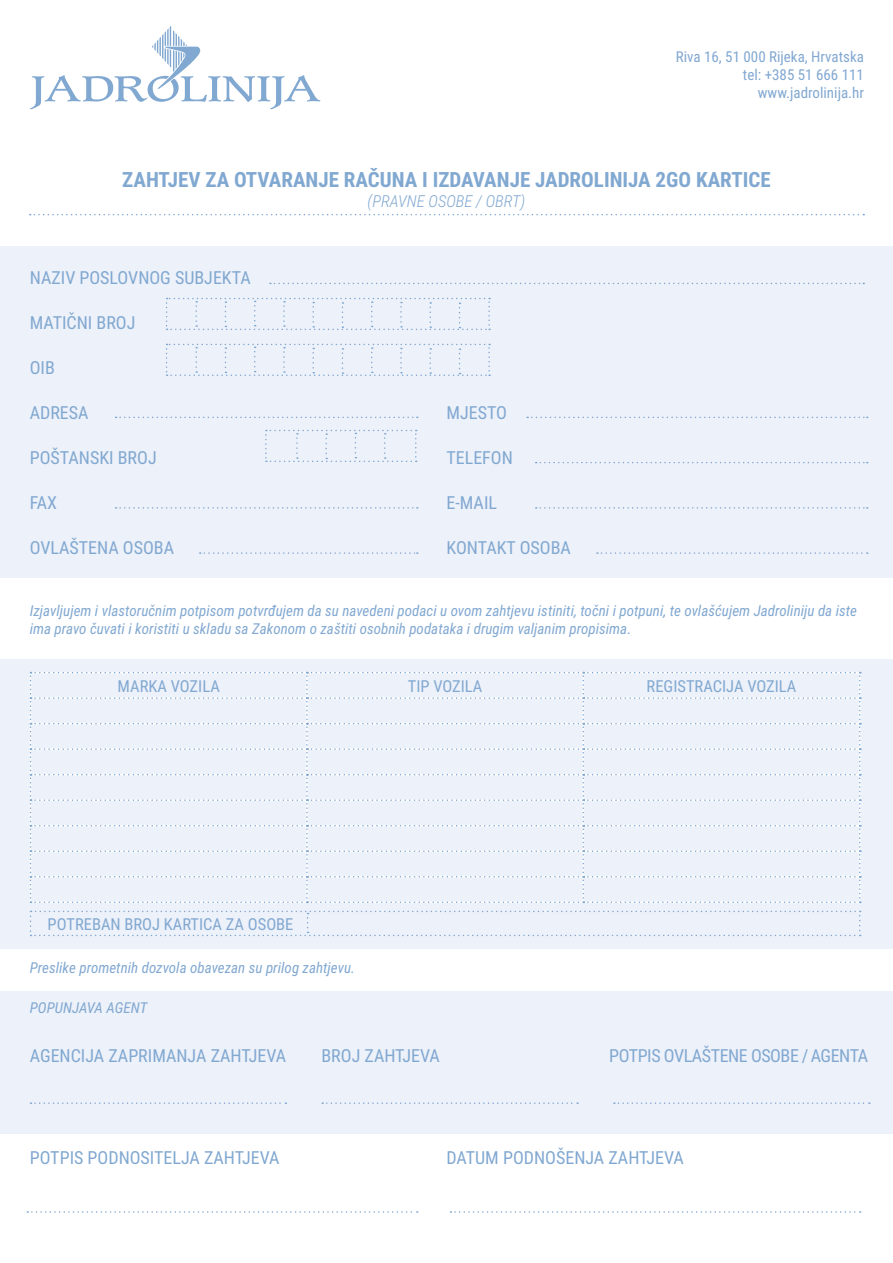
<style>
.page{position:relative;width:893px;height:1263px;background:#fff}
.page>*{position:absolute;margin:0;border:0;box-sizing:border-box;transform-origin:0 0}
.t1{font:700 21px "Roboto Condensed";color:#81a8d1}
.t2{font:18px "Roboto Condensed";color:#81a8d1}
.t3{font:18px "Roboto Condensed";letter-spacing:-.025em;color:#81a8d1}
.t4{font:16.5px "Roboto Condensed";color:#81a8d1}
.t5{font:italic 300 16.5px "Roboto Condensed";color:#81a8d1}
.t6{font:italic 15px/18px "Roboto Condensed";color:#81a8d1}
.t7{font:15px/18px "Roboto Condensed";color:#81a8d1;text-align:right}
</style>
<div class="page">
<div style="left:0;top:991px;width:893px;height:142px;background:#edf1f9"></div>
<div style="left:0;top:659px;width:893px;height:289px;background:#edf1f9"></div>
<div style="left:0;top:247px;width:893px;height:331px;background:#edf1f9"></div>
<svg style="left:30px;top:214px;width:834px;height:1px"></svg>
<svg style="left:31px;top:1102px;width:255px;height:2px"></svg>
<svg style="left:322px;top:1102px;width:256px;height:2px"></svg>
<svg style="left:614px;top:1102px;width:256px;height:2px"></svg>
<svg style="left:27px;top:1211px;width:391px;height:2px"></svg>
<svg style="left:450px;top:1211px;width:411px;height:2px"></svg>
<svg style="left:30px;top:26px;width:291px;height:83px"></svg>
<svg style="left:270px;top:283px;width:594px;height:1px"></svg>
<svg style="left:116px;top:417px;width:302px;height:1px"></svg>
<svg style="left:116px;top:507px;width:302px;height:2px"></svg>
<svg style="left:200px;top:552px;width:218px;height:2px"></svg>
<svg style="left:265px;top:430px;width:152px;height:32px"></svg>
<svg style="left:527px;top:417px;width:341px;height:1px"></svg>
<svg style="left:536px;top:507px;width:332px;height:2px"></svg>
<svg style="left:536px;top:462px;width:332px;height:1px"></svg>
<svg style="left:166px;top:344px;width:324px;height:32px"></svg>
<svg style="left:166px;top:298px;width:324px;height:32px"></svg>
<svg style="left:597px;top:552px;width:271px;height:2px"></svg>
<svg style="left:30px;top:672px;width:831px;height:231px"></svg>
<svg style="left:30px;top:911px;width:831px;height:25px"></svg>
<p class="t7" style="left:676px;top:47px;width:190px">Riva 16, 51 000 Rijeka, Hrvatska tel: +385 51 666 111 www.jadrolinija.hr</p>
<h1 class="t1" style="left:122px;top:165px;width:650px">ZAHTJEV ZA OTVARANJE RAČUNA I IZDAVANJE JADROLINIJA 2GO KARTICE</h1>
<p class="t5" style="left:368px;top:189px;width:159px">(PRAVNE OSOBE / OBRT)</p>
<p class="t2" style="left:30px;top:265px;width:223px">NAZIV POSLOVNOG SUBJEKTA</p>
<p class="t2" style="left:30px;top:310px;width:107px">MATIČNI BROJ</p>
<p class="t2" style="left:30px;top:355px;width:27px">OIB</p>
<p class="t2" style="left:30px;top:400px;width:60px">ADRESA</p>
<p class="t2" style="left:30px;top:445px;width:128px">POŠTANSKI BROJ</p>
<p class="t2" style="left:30px;top:490px;width:29px">FAX</p>
<p class="t2" style="left:30px;top:535px;width:146px">OVLAŠTENA OSOBA</p>
<p class="t2" style="left:446px;top:400px;width:62px">MJESTO</p>
<p class="t2" style="left:446px;top:445px;width:68px">TELEFON</p>
<p class="t2" style="left:446px;top:490px;width:52px">E-MAIL</p>
<p class="t2" style="left:446px;top:535px;width:126px">KONTAKT OSOBA</p>
<p class="t6" style="left:30px;top:601px;width:829px">Izjavljujem i vlastoručnim potpisom potvrđujem da su navedeni podaci u ovom zahtjevu istiniti, točni i potpuni, te ovlašćujem Jadroliniju da iste ima pravo čuvati i koristiti u skladu sa Zakonom o zaštiti osobnih podataka i drugim valjanim propisima.</p>
<p class="t4" style="left:118px;top:674px;width:104px">MARKA VOZILA</p>
<p class="t4" style="left:408px;top:674px;width:76px">TIP VOZILA</p>
<p class="t4" style="left:647px;top:674px;width:151px">REGISTRACIJA VOZILA</p>
<p class="t4" style="left:48px;top:912px;width:247px">POTREBAN BROJ KARTICA ZA OSOBE</p>
<p class="t6" style="left:30px;top:958px;width:327px">Preslike prometnih dozvola obavezan su prilog zahtjevu.</p>
<p class="t6" style="left:30px;top:998px;width:119px">POPUNJAVA AGENT</p>
<p class="t2" style="left:30px;top:1043px;width:258px">AGENCIJA ZAPRIMANJA ZAHTJEVA</p>
<p class="t2" style="left:321px;top:1043px;width:120px">BROJ ZAHTJEVA</p>
<p class="t3" style="left:609px;top:1043px;width:261px">POTPIS OVLAŠTENE OSOBE / AGENTA</p>
<p class="t2" style="left:30px;top:1145px;width:251px">POTPIS PODNOSITELJA ZAHTJEVA</p>
<p class="t2" style="left:446px;top:1145px;width:239px">DATUM PODNOŠENJA ZAHTJEVA</p>
</div>
